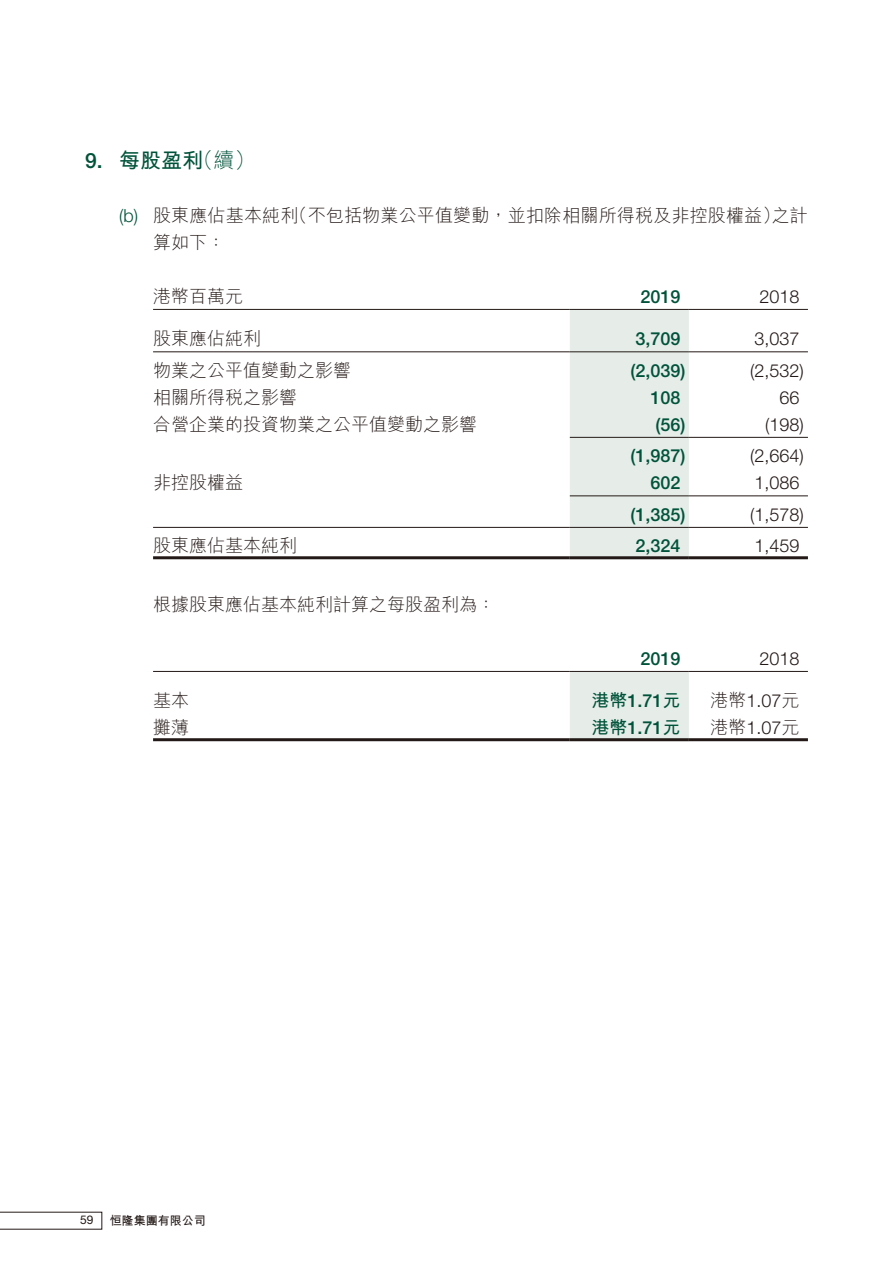
<style>
.page{position:relative;width:893px;height:1263px;background:#fff}
.page>*{position:absolute;margin:0;border:0;box-sizing:border-box;transform-origin:0 0}
.t1{font:21px "M Hei HK Bold E Ten B5 H";color:#00533a}
.t2{font:18px/27px "M Hei HK Light E Ten B5 H";color:#231916}
.t3{font:300 18px "Helvetica Neue LT Std";color:#231916}
.t4{font:500 18px "Helvetica Neue LT Std";color:#00533a}
.t5{font:12px "M Hei HK Bold E Ten B5 H";color:#231916}
.t6{font:12px "Helvetica Neue LT Std";color:#231916}
.s1{font-family:"Helvetica Neue LT Std";font-weight:500}
.s2{font-family:"M Hei HK Light E Ten B5 H"}
.s3{font-family:"Helvetica Neue LT Std";font-weight:300;color:#00533a}
.s4{font-family:"M Hei HK Bold E Ten B5 H";font-weight:400}
.s5{font-family:"M Hei HK Light E Ten B5 H";font-weight:400}
</style>
<div class="page">
<svg style="left:0;top:1212px;width:102px;height:17px"></svg>
<div style="left:570px;top:310px;width:119px;height:246px;background:#e6ede9"></div>
<hr style="left:153px;top:309px;width:417px;height:1px;background:#231916">
<hr style="left:570px;top:309px;width:119px;height:1px;background:#231916">
<hr style="left:689px;top:309px;width:119px;height:1px;background:#231916">
<hr style="left:153px;top:351px;width:417px;height:1px;background:#231916">
<hr style="left:570px;top:351px;width:119px;height:1px;background:#231916">
<hr style="left:689px;top:351px;width:119px;height:1px;background:#231916">
<hr style="left:570px;top:437px;width:119px;height:1px;background:#231916">
<hr style="left:689px;top:437px;width:119px;height:1px;background:#231916">
<hr style="left:570px;top:495px;width:119px;height:1px;background:#231916">
<hr style="left:689px;top:495px;width:119px;height:1px;background:#231916">
<hr style="left:153px;top:527px;width:417px;height:1px;background:#231916">
<hr style="left:570px;top:527px;width:119px;height:1px;background:#231916">
<hr style="left:689px;top:527px;width:119px;height:1px;background:#231916">
<hr style="left:153px;top:556px;width:417px;height:3px;background:#231916">
<hr style="left:570px;top:556px;width:119px;height:3px;background:#231916">
<hr style="left:689px;top:556px;width:119px;height:3px;background:#231916">
<div style="left:570px;top:672px;width:119px;height:66px;background:#e6ede9"></div>
<hr style="left:153px;top:671px;width:417px;height:1px;background:#231916">
<hr style="left:570px;top:671px;width:119px;height:1px;background:#231916">
<hr style="left:689px;top:671px;width:119px;height:1px;background:#231916">
<hr style="left:153px;top:738px;width:417px;height:3px;background:#231916">
<hr style="left:570px;top:738px;width:119px;height:3px;background:#231916">
<hr style="left:689px;top:738px;width:119px;height:3px;background:#231916">
<p class="t1" style="left:85px;top:152px;width:172px"><span class="s1">9.</span> 每股盈利<span class="s2">（續）</span></p>
<p class="t2" style="left:153px;top:204px;width:656px;text-indent:-34px"><span class="s3">(b)</span> 股東應佔基本純利（不包括物業公平值變動，並扣除相關所得稅及非控股權益）之計算如下：</p>
<p class="t2" style="left:153px;top:285px;width:92px">港幣百萬元</p>
<p class="t4" style="left:640px;top:286px;width:42px">2019</p>
<p class="t3" style="left:759px;top:290px;width:42px">2018</p>
<p class="t2" style="left:153px;top:328px;width:110px">股東應佔純利</p>
<p class="t4" style="left:635px;top:329px;width:47px">3,709</p>
<p class="t3" style="left:754px;top:333px;width:47px">3,037</p>
<p class="t2" style="left:153px;top:359px;width:200px">物業之公平值變動之影響</p>
<p class="t4" style="left:630px;top:360px;width:57px">(2,039)</p>
<p class="t3" style="left:750px;top:364px;width:55px">(2,532)</p>
<p class="t2" style="left:153px;top:386px;width:146px">相關所得稅之影響</p>
<p class="t4" style="left:650px;top:387px;width:32px">108</p>
<p class="t3" style="left:779px;top:391px;width:22px">66</p>
<p class="t2" style="left:153px;top:413px;width:326px">合營企業的投資物業之公平值變動之影響</p>
<p class="t4" style="left:655px;top:414px;width:32px">(56)</p>
<p class="t3" style="left:765px;top:418px;width:40px">(198)</p>
<p class="t4" style="left:630px;top:446px;width:57px">(1,987)</p>
<p class="t3" style="left:750px;top:450px;width:55px">(2,664)</p>
<p class="t2" style="left:153px;top:472px;width:92px">非控股權益</p>
<p class="t4" style="left:650px;top:473px;width:32px">602</p>
<p class="t3" style="left:754px;top:477px;width:47px">1,086</p>
<p class="t4" style="left:630px;top:504px;width:57px">(1,385)</p>
<p class="t3" style="left:750px;top:508px;width:55px">(1,578)</p>
<p class="t2" style="left:153px;top:535px;width:146px">股東應佔基本純利</p>
<p class="t4" style="left:635px;top:536px;width:47px">2,324</p>
<p class="t3" style="left:754px;top:540px;width:47px">1,459</p>
<p class="t2" style="left:153px;top:593px;width:343px">根據股東應佔基本純利計算之每股盈利為：</p>
<p class="t4" style="left:640px;top:648px;width:42px">2019</p>
<p class="t3" style="left:759px;top:652px;width:42px">2018</p>
<p class="t2" style="left:153px;top:690px;width:37px">基本</p>
<p class="t4" style="left:591px;top:691px;width:91px"><span class="s4">港幣</span>1.71<span class="s4">元</span></p>
<p class="t3" style="left:710px;top:695px;width:91px"><span class="s5">港幣</span>1.07<span class="s5">元</span></p>
<p class="t2" style="left:153px;top:717px;width:37px">攤薄</p>
<p class="t4" style="left:591px;top:718px;width:91px"><span class="s4">港幣</span>1.71<span class="s4">元</span></p>
<p class="t3" style="left:710px;top:722px;width:91px"><span class="s5">港幣</span>1.07<span class="s5">元</span></p>
<p class="t6" style="left:80px;top:1216px;width:15px">59</p>
<p class="t5" style="left:110px;top:1216px;width:97px">恒隆集團有限公司</p>
</div>
